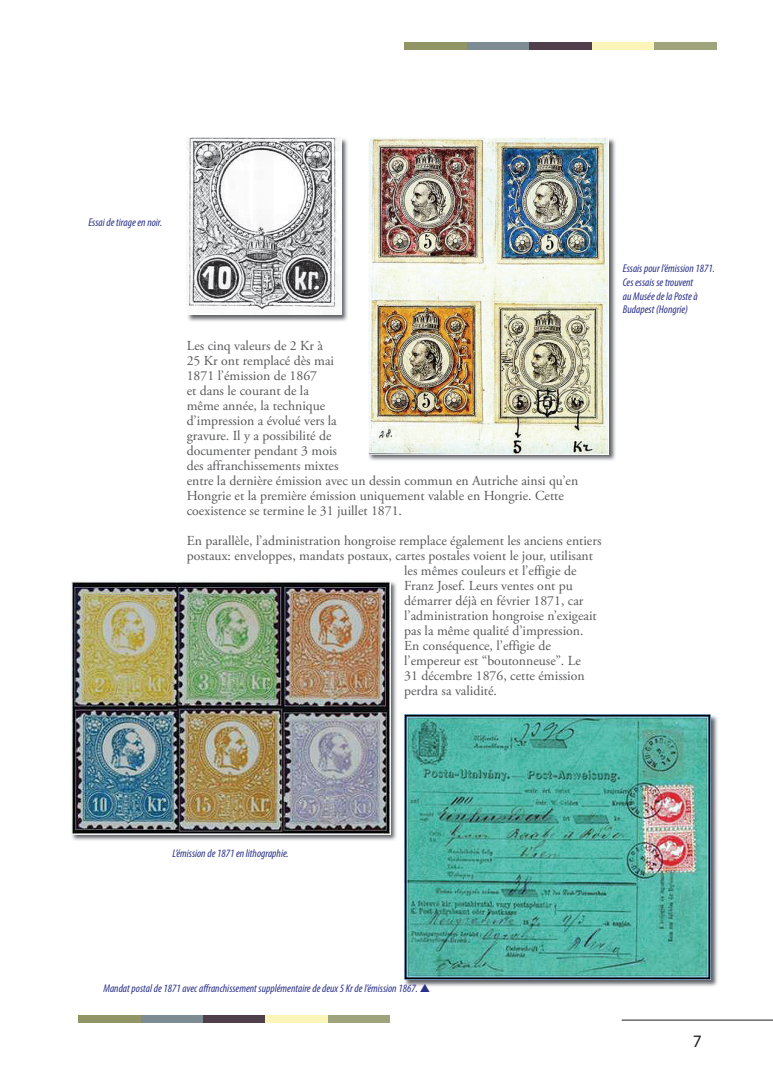
<style>
.page{position:relative;width:773px;height:1081px;background:#fff}
.page>*{position:absolute;margin:0;border:0;box-sizing:border-box;transform-origin:0 0}
.t1{font:17.5px "Myriad Pro";color:#231f20}
.t2{font:13.75px/15px "Adobe Garamond Pro";color:#57585a}
.t3{font:italic condensed 11.25px/13.8px "Myriad Pro";color:#2a3088}
</style>
<div class="page">
<hr style="left:621px;top:1020px;width:151px;height:1px;background:#231f20">
<div style="left:653px;top:42px;width:63px;height:8px;background:#a0a47c"></div>
<div style="left:591px;top:42px;width:62px;height:8px;background:#fbf5b9"></div>
<div style="left:528px;top:42px;width:63px;height:8px;background:#4e3f4b"></div>
<div style="left:466px;top:42px;width:63px;height:8px;background:#7d8c92"></div>
<div style="left:404px;top:42px;width:62px;height:8px;background:#919566"></div>
<div style="left:327px;top:1015px;width:63px;height:8px;background:#a0a47c"></div>
<div style="left:265px;top:1015px;width:62px;height:8px;background:#fbf5b9"></div>
<div style="left:202px;top:1015px;width:63px;height:8px;background:#4e3f4b"></div>
<div style="left:140px;top:1015px;width:63px;height:8px;background:#7d8c92"></div>
<div style="left:78px;top:1015px;width:62px;height:8px;background:#919566"></div>
<img style="left:186px;top:137px;width:162px;height:185px">
<img style="left:187px;top:138px;width:154px;height:176px">
<img style="left:368px;top:137px;width:248px;height:324px">
<img style="left:368px;top:138px;width:240px;height:316px">
<img style="left:71px;top:581px;width:326px;height:260px">
<img style="left:71px;top:581px;width:319px;height:253px">
<img style="left:404px;top:714px;width:314px;height:273px">
<img style="left:404px;top:715px;width:306px;height:264px">
<svg style="left:420px;top:983px;width:9px;height:4px"></svg>
<p class="t3" style="left:88px;top:215px;width:75px">Essai de tirage en noir.</p>
<p class="t2" style="left:187px;top:338px;width:393px">Les cinq valeurs de 2 Kr à<br>25 Kr ont remplacé dès mai<br>1871 l’émission de 1867<br>et dans le courant de la<br>même année, la technique<br>d’impression a évolué vers la<br>gravure. Il y a possibilité de<br>documenter pendant 3 mois<br>des affranchissements mixtes<br>entre la dernière émission avec un dessin commun en Autriche ainsi qu’en Hongrie et la première émission uniquement valable en Hongrie. Cette coexistence se termine le 31 juillet 1871.</p>
<p class="t2" style="left:187px;top:533px;width:416px">En parallèle, l’administration hongroise remplace également les anciens entiers</p>
<p class="t2" style="left:187px;top:548px;width:407px">postaux: enveloppes, mandats postaux, cartes postales voient le jour, utilisant</p>
<p class="t2" style="left:404px;top:563px;width:174px">les mêmes couleurs et l’effigie de</p>
<p class="t2" style="left:404px;top:578px;width:170px">Franz Josef. Leurs ventes ont pu</p>
<p class="t2" style="left:404px;top:593px;width:181px">démarrer déjà en février 1871, car</p>
<p class="t2" style="left:404px;top:608px;width:194px">l’administration hongroise n’exigeait</p>
<p class="t2" style="left:404px;top:623px;width:181px">pas la même qualité d’impression.</p>
<p class="t2" style="left:404px;top:638px;width:148px">En conséquence, l’effigie de</p>
<p class="t2" style="left:404px;top:653px;width:178px">l’empereur est “boutonneuse”. Le</p>
<p class="t2" style="left:404px;top:668px;width:182px">31 décembre 1876, cette émission</p>
<p class="t2" style="left:404px;top:683px;width:94px">perdra sa validité.</p>
<p class="t3" style="left:622px;top:261px;width:94px">Essais pour l’émission 1871.<br>Ces essais se trouvent<br>au Musée de la Poste à<br>Budapest (Hongrie)</p>
<p class="t3" style="left:173px;top:846px;width:118px">L’émission de 1871 en lithographie.</p>
<p class="t3" style="left:103px;top:981px;width:316px">Mandat postal de 1871 avec affranchissement supplémentaire de deux 5 Kr de l’émission 1867.</p>
<p class="t1" style="left:692px;top:1030px;width:10px">7</p>
</div>
